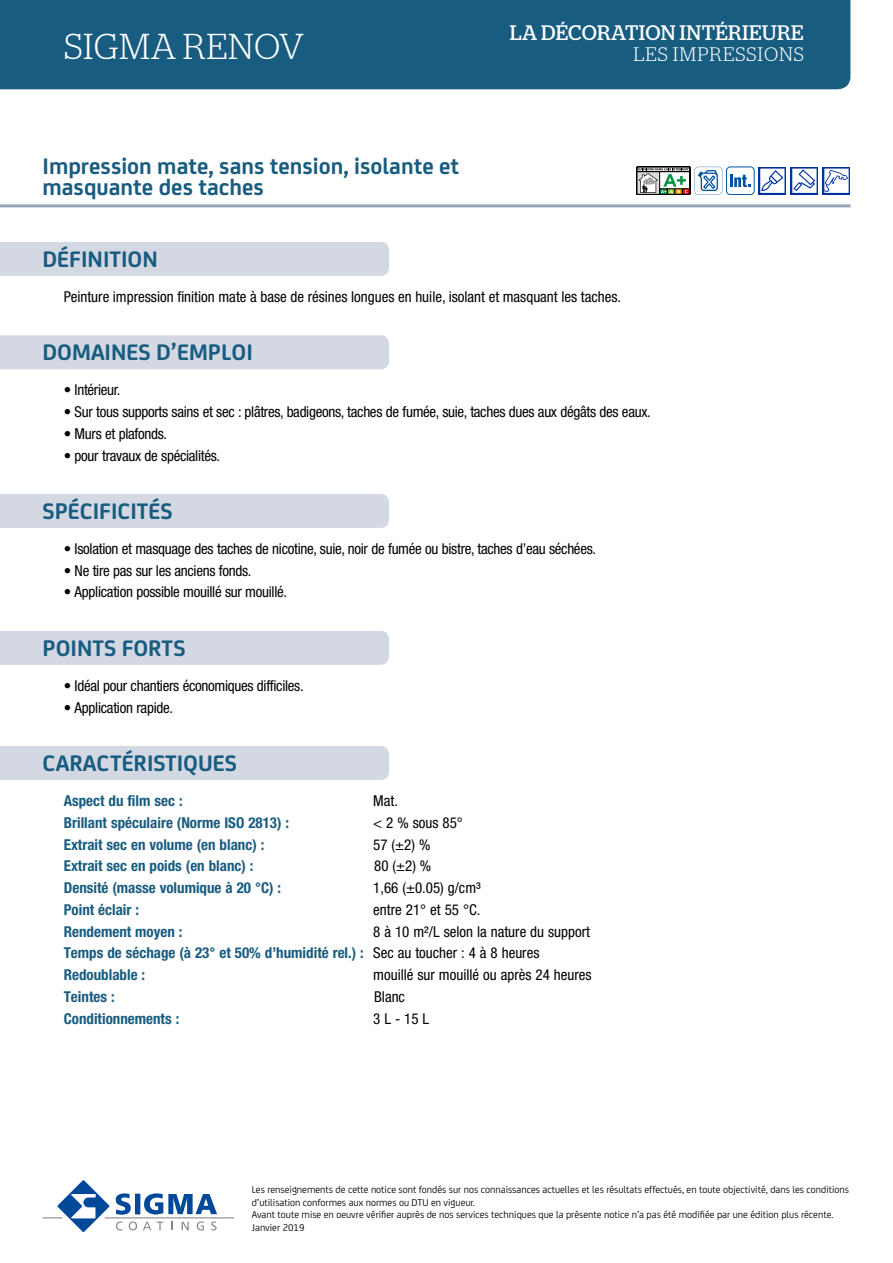
<style>
.page{position:relative;width:893px;height:1263px;background:#fff}
.page>*{position:absolute;margin:0;border:0;box-sizing:border-box;transform-origin:0 0}
.t1{font:300 36px "Stag";letter-spacing:.015em;color:#fff}
.t2{font:700 24px/21px "FS Joey";color:#185c80}
.t3{font:21px "Stag";letter-spacing:.02em;color:#fff}
.t4{font:300 19.5px "Stag";letter-spacing:.055em;color:#fff}
.t5{font:condensed 15px "Helvetica Neue";letter-spacing:-.02em;color:#000}
.t6{font:condensed 15px/21.8px "Helvetica Neue LT Std";color:#000}
.t7{font:700 condensed 15px "Helvetica Neue LT Std";color:#185c80}
.t8{font:10.5px/12.6px "FS Joey";color:#000}
.s1{font-weight:700;color:#185c80}
</style>
<div class="page">
<div style="left:0;top:0;width:850px;height:89px;background:#185c80"></div>
<svg style="left:43px;top:1180px;width:191px;height:52px"></svg>
<div style="left:0;top:242px;width:389px;height:34px;background:#d3d8e3"></div>
<div style="left:0;top:335px;width:389px;height:34px;background:#d3d8e3"></div>
<div style="left:0;top:494px;width:389px;height:34px;background:#d3d8e3"></div>
<div style="left:0;top:631px;width:389px;height:34px;background:#d3d8e3"></div>
<div style="left:0;top:746px;width:389px;height:34px;background:#d3d8e3"></div>
<hr style="left:0;top:204px;width:850px;height:3px;background:#93a3ba">
<svg style="left:636px;top:167px;width:86px;height:28px"></svg>
<div style="left:726px;top:167px;width:28px;height:28px;border:1px solid #0053a1;border-radius:4px"></div>
<svg style="left:730px;top:174px;width:21px;height:13px"></svg>
<svg style="left:758px;top:167px;width:28px;height:28px"></svg>
<svg style="left:760px;top:169px;width:24px;height:24px"></svg>
<div style="left:790px;top:167px;width:28px;height:28px;background:linear-gradient(to right,#0033a1,#0033a1)"></div>
<svg style="left:792px;top:169px;width:25px;height:24px"></svg>
<div style="left:822px;top:167px;width:28px;height:28px;background:linear-gradient(to right,#0033a1,#0033a1)"></div>
<svg style="left:824px;top:169px;width:25px;height:24px"></svg>
<h1 class="t1" style="left:64px;top:26px;width:242px">SIGMA RENOV</h1>
<h2 class="t2" style="left:43px;top:154px;width:418px">Impression mate, sans tension, isolante et masquante des taches</h2>
<h3 class="t3" style="left:510px;top:21px;width:295px">LA DÉCORATION INTÉRIEURE</h3>
<h3 class="t4" style="left:633px;top:44px;width:172px">LES IMPRESSIONS</h3>
<h2 class="t2" style="left:43px;top:247px;width:117px">DÉFINITION</h2>
<p class="t6" style="left:64px;top:286px;width:559px">Peinture impression finition mate à base de résines longues en huile, isolant et masquant les taches.</p>
<h2 class="t2" style="left:43px;top:340px;width:212px">DOMAINES D’EMPLOI</h2>
<p class="t5" style="left:64px;top:381px;width:58px">• Intérieur.</p>
<p class="t5" style="left:64px;top:403px;width:588px">• Sur tous supports sains et sec : plâtres, badigeons, taches de fumée, suie, taches dues aux dégâts des eaux.</p>
<p class="t5" style="left:64px;top:425px;width:105px">• Murs et plafonds.</p>
<p class="t5" style="left:64px;top:447px;width:158px">• pour travaux de spécialités.</p>
<h2 class="t2" style="left:43px;top:499px;width:132px">SPÉCIFICITÉS</h2>
<p class="t5" style="left:64px;top:540px;width:534px">• Isolation et masquage des taches de nicotine, suie, noir de fumée ou bistre, taches d’eau séchées.</p>
<p class="t5" style="left:64px;top:562px;width:189px">• Ne tire pas sur les anciens fonds.</p>
<p class="t5" style="left:64px;top:583px;width:225px">• Application possible mouillé sur mouillé.</p>
<h2 class="t2" style="left:43px;top:635px;width:145px">POINTS FORTS</h2>
<p class="t5" style="left:64px;top:677px;width:241px">• Idéal pour chantiers économiques difficiles.</p>
<p class="t5" style="left:64px;top:699px;width:111px">• Application rapide.</p>
<h2 class="t2" style="left:43px;top:751px;width:196px">CARACTÉRISTIQUES</h2>
<p class="t7" style="left:64px;top:791px;width:120px">Aspect du film sec :</p>
<p class="t6" style="left:373px;top:790px;width:26px">Mat.</p>
<p class="t7" style="left:64px;top:813px;width:227px">Brillant spéculaire (Norme ISO 2813) :</p>
<p class="t6" style="left:373px;top:811px;width:91px">&lt; 2 % sous 85°</p>
<p class="t7" style="left:64px;top:835px;width:202px">Extrait sec en volume (en blanc) :</p>
<p class="t6" style="left:373px;top:833px;width:59px">57 (±2) %</p>
<p class="t7" style="left:64px;top:857px;width:191px">Extrait sec en poids (en blanc) :</p>
<p class="t6" style="left:374px;top:855px;width:59px">80 (±2) %</p>
<p class="t7" style="left:64px;top:878px;width:219px">Densité (masse volumique à 20 °C) :</p>
<p class="t6" style="left:373px;top:877px;width:109px">1,66 (±0.05) g/cm³</p>
<p class="t7" style="left:64px;top:900px;width:77px">Point éclair :</p>
<p class="t6" style="left:373px;top:898px;width:109px">entre 21° et 55 °C.</p>
<p class="t7" style="left:64px;top:922px;width:120px">Rendement moyen :</p>
<p class="t6" style="left:64px;top:920px;width:528px;text-indent:309px">8 à 10 m²/L selon la nature du support<br><span class="s1">Temps de séchage (à 23° et 50% d’humidité rel.) :</span> Sec au toucher : 4 à 8 heures<br><span class="s1">Redoublable :</span></p>
<p class="t6" style="left:373px;top:964px;width:220px">mouillé sur mouillé ou après 24 heures</p>
<p class="t7" style="left:64px;top:987px;width:52px">Teintes :</p>
<p class="t6" style="left:374px;top:985px;width:32px">Blanc</p>
<p class="t7" style="left:64px;top:1009px;width:117px">Conditionnements :</p>
<p class="t6" style="left:373px;top:1007px;width:58px">3 L - 15 L</p>
<p class="t8" style="left:252px;top:1183px;width:598px">Les renseignements de cette notice sont fondés sur nos connaissances actuelles et les résultats effectués, en toute objectivité, dans les conditions d’utilisation conformes aux normes ou DTU en vigueur.<br>Avant toute mise en oeuvre vérifier auprès de nos services techniques que la présente notice n’a pas été modifiée par une édition plus récente.<br>Janvier 2019</p>
</div>
